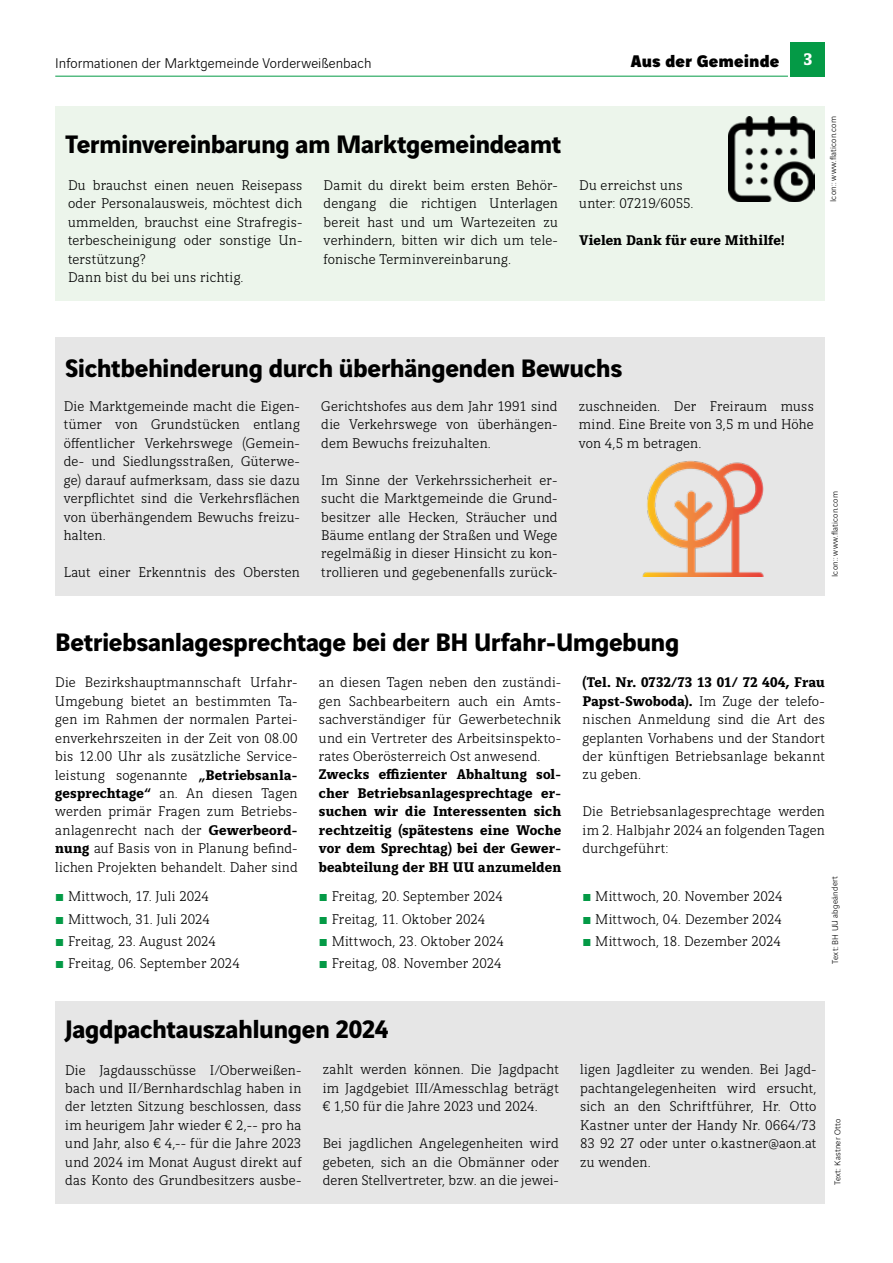
<style>
.page{position:relative;width:893px;height:1263px;background:#fff}
.page>*{position:absolute;margin:0;border:0;box-sizing:border-box;transform-origin:0 0}
.t1{font:700 27px "Vinci Sans";letter-spacing:-.02em;color:#000}
.t2{font:900 18px "Vinci Sans";letter-spacing:.005em;color:#000}
.t3{font:700 18px "Vinci Serif";color:#fff}
.t4{font:300 15px/18.5px "Vinci Serif";letter-spacing:.01em;color:#000;text-align:justify}
.t5{font:700 15px/18.5px "Vinci Serif";letter-spacing:.005em;color:#000;text-align:justify}
.t6{font:300 15px "Vinci Sans";letter-spacing:.005em;color:#000}
.t7{font:300 9px "Vinci Sans";letter-spacing:.025em;color:#000}
.s1{font-weight:700}
.s2{color:#049a46}
</style>
<div class="page">
<div style="left:55px;top:1001px;width:770px;height:202px;background:#e6e6e6"></div>
<div style="left:791px;top:43px;width:34px;height:34px;background:#049a46"></div>
<hr style="left:55px;top:76px;width:733px;height:1px;background:#049a46">
<div style="left:55px;top:106px;width:770px;height:194px;background:#ecf5eb"></div>
<div style="left:55px;top:337px;width:770px;height:258px;background:#e6e6e6"></div>
<img style="left:642px;top:460px;width:122px;height:117px">
<img style="left:729px;top:116px;width:85px;height:86px">
<p class="t6" style="left:55px;top:52px;width:318px">Informationen der Marktgemeinde Vorderweißenbach</p>
<p class="t2" style="left:631px;top:46px;width:150px">Aus der Gemeinde</p>
<p class="t3" style="left:803px;top:46px;width:10px">3</p>
<h1 class="t1" style="left:65px;top:123px;width:498px">Terminvereinbarung am Marktgemeindeamt</h1>
<p class="t4" style="left:68px;top:175px;width:236px;text-align:left">Du brauchst einen neuen Reisepass oder Personalausweis, möchtest dich ummelden, brauchst eine Strafregis&shy;terbescheinigung oder sonstige Un&shy;terstützung?<br>Dann bist du bei uns richtig.</p>
<p class="t4" style="left:324px;top:175px;width:236px">Damit du direkt beim ersten Behör&shy;dengang die richtigen Unterlagen bereit hast und um Wartezeiten zu verhindern, bitten wir dich um tele&shy;fonische Terminvereinbarung.</p>
<p class="t4" style="left:579px;top:175px;width:116px">Du erreichst uns unter: 07219/6055.</p>
<p class="t5" style="left:579px;top:230px;width:207px">Vielen Dank für eure Mithilfe!</p>
<p class="t7" style="left:827px;top:202px;width:87px;rotate:-90deg">Icon:: www.flaticon.com</p>
<h1 class="t1" style="left:65px;top:346px;width:559px">Sichtbehinderung durch überhängenden Bewuchs</h1>
<p class="t4" style="left:64px;top:396px;width:238px">Die Marktgemeinde macht die Eigen&shy;tümer von Grundstücken entlang öffentlicher Verkehrswege (Gemein&shy;de- und Siedlungsstraßen, Güterwe&shy;ge) darauf aufmerksam, dass sie dazu verpflichtet sind die Verkehrsflächen von überhängendem Bewuchs freizu&shy;halten.</p>
<p class="t4" style="left:64px;top:562px;width:238px">Laut einer Erkenntnis des Obersten</p>
<p class="t4" style="left:579px;top:396px;width:237px">zuschneiden. Der Freiraum muss mind. Eine Breite von 3,5 m und Höhe von 4,5 m betragen.</p>
<p class="t4" style="left:321px;top:396px;width:238px">Gerichtshofes aus dem Jahr 1991 sind die Verkehrswege von überhängen&shy;dem Bewuchs freizuhalten.</p>
<p class="t4" style="left:321px;top:470px;width:238px">Im Sinne der Verkehrssicherheit er&shy;sucht die Marktgemeinde die Grund&shy;besitzer alle Hecken, Sträucher und Bäume entlang der Straßen und Wege regelmäßig in dieser Hinsicht zu kon&shy;trollieren und gegebenenfalls zurück-</p>
<p class="t7" style="left:828px;top:577px;width:87px;rotate:-90deg">Icon:: www.flaticon.com</p>
<h1 class="t1" style="left:55px;top:620px;width:626px">Betriebsanlagesprechtage bei der BH Urfahr-Umgebung</h1>
<p class="t4" style="left:583px;top:672px;width:244px"><span class="s1">(Tel. Nr. 0732/73 13 01/ 72 404, Frau Papst-Swoboda).</span> Im Zuge der telefo&shy;nischen Anmeldung sind die Art des geplanten Vorhabens und der Standort der künftigen Betriebsanlage bekannt zu geben.</p>
<p class="t4" style="left:583px;top:801px;width:244px">Die Betriebsanlagesprechtage werden im 2. Halbjahr 2024 an folgenden Tagen durchgeführt:</p>
<p class="t4" style="left:55px;top:672px;width:244px">Die Bezirkshauptmannschaft Urfahr-Umgebung bietet an bestimmten Ta&shy;gen im Rahmen der normalen Partei&shy;enverkehrszeiten in der Zeit von 08.00 bis 12.00 Uhr als zusätzliche Service&shy;leistung sogenannte <span class="s1">„Betriebsanla&shy;gesprechtage“</span> an. An diesen Tagen werden primär Fragen zum Betriebs&shy;anlagenrecht nach der <span class="s1">Gewerbeord&shy;nung</span> auf Basis von in Planung befind&shy;lichen Projekten behandelt. Daher sind</p>
<p class="t4" style="left:319px;top:672px;width:244px">an diesen Tagen neben den zuständi&shy;gen Sachbearbeitern auch ein Amts&shy;sachverständiger für Gewerbetechnik und ein Vertreter des Arbeitsinspekto&shy;rates Oberösterreich Ost anwesend.</p>
<p class="t5" style="left:319px;top:764px;width:244px">Zwecks effizienter Abhaltung sol&shy;cher Betriebsanlagesprechtage er&shy;suchen wir die Interessenten sich rechtzeitig (spätestens eine Woche vor dem Sprechtag) bei der Gewer&shy;beabteilung der BH UU anzumelden</p>
<p class="t7" style="left:829px;top:964px;width:89px;rotate:-91deg">Text: BH UU abgeändert</p>
<p class="t4" style="left:55px;top:884px;width:186px;line-height:22.2px;text-align:left"><span class="s2">b</span> Mittwoch, 17. Juli 2024<br><span class="s2">b</span> Mittwoch, 31. Juli 2024<br><span class="s2">b</span> Freitag, 23. August 2024<br><span class="s2">b</span> Freitag, 06. September 2024</p>
<p class="t4" style="left:319px;top:884px;width:187px;line-height:22.2px;text-align:left"><span class="s2">b</span> Freitag, 20. September 2024 <span class="s2">b</span> Freitag, 11. Oktober 2024<br><span class="s2">b</span> Mittwoch, 23. Oktober 2024 <span class="s2">b</span> Freitag, 08. November 2024</p>
<p class="t4" style="left:583px;top:884px;width:202px;line-height:22.2px"><span class="s2">b</span> Mittwoch, 20. November 2024 <span class="s2">b</span> Mittwoch, 04. Dezember 2024 <span class="s2">b</span> Mittwoch, 18. Dezember 2024</p>
<h1 class="t1" style="left:65px;top:1007px;width:325px">Jagdpachtauszahlungen 2024</h1>
<p class="t4" style="left:65px;top:1059px;width:238px">Die Jagdausschüsse I/Oberweißen&shy;bach und II/Bernhardschlag haben in der letzten Sitzung beschlossen, dass im heurigem Jahr wieder € 2,-- pro ha und Jahr, also € 4,-- für die Jahre 2023 und 2024 im Monat August direkt auf das Konto des Grundbesitzers ausbe-</p>
<p class="t4" style="left:323px;top:1059px;width:238px">zahlt werden können. Die Jagdpacht im Jagdgebiet III/Amesschlag beträgt € 1,50 für die Jahre 2023 und 2024.</p>
<p class="t4" style="left:323px;top:1133px;width:238px">Bei jagdlichen Angelegenheiten wird gebeten, sich an die Obmänner oder deren Stellvertreter, bzw. an die jewei-</p>
<p class="t4" style="left:580px;top:1059px;width:238px">ligen Jagdleiter zu wenden. Bei Jagd&shy;pachtangelegenheiten wird ersucht, sich an den Schriftführer, Hr. Otto Kastner unter der Handy Nr. 0664/73<br>83 92 27 oder unter o.kastner@aon.at zu wenden.</p>
<p class="t7" style="left:831px;top:1185px;width:68px;rotate:-90deg">Text: Kastner Otto</p>
</div>
